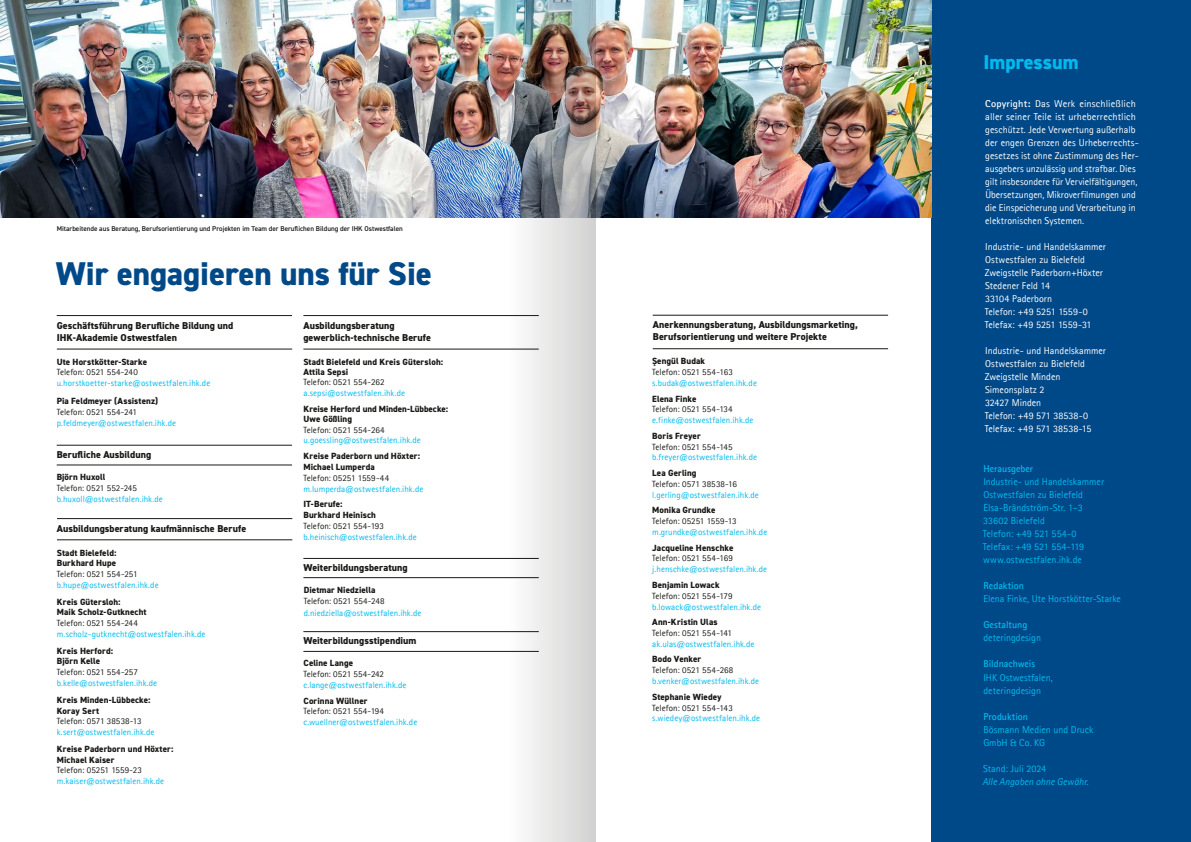
<style>
.page{position:relative;width:1191px;height:842px;background:#fff}
.page>*{position:absolute;margin:0;border:0;box-sizing:border-box;transform-origin:0 0}
.t1{font:800 33px "DIN2014";color:#004988}
.t2{font:800 20px "DIN2014";color:#00baee}
.t3{font:10px/13px "Agfa Rotis Sans Serif";color:#fff}
.t4{font:800 10px/12px "DIN2014";letter-spacing:.005em;color:#1a1a18}
.t5{font:10px/13px "Agfa Rotis Sans Serif";color:#00baee}
.t6{font:700 10px "Agfa Rotis Sans Serif";color:#00baee}
.t7{font:italic 10px "Agfa Rotis Sans Serif";letter-spacing:-.005em;color:#00baee}
.t8{font:9px "Agfa Rotis Sans Serif";letter-spacing:.005em;color:#00baee}
.t9{font:800 9px/10.8px "DIN2014";letter-spacing:.01em;color:#1a1a18}
.t10{font:9px "Agfa Rotis Sans Serif";letter-spacing:.005em;color:#1a1a18}
.t11{font:600 7px "DIN2014";color:#1a1a18}
.s1{font-family:"Helvetica Neue LT Pro"}
.s2{font-weight:700}
</style>
<div class="page">
<div style="left:931px;top:0;width:260px;height:842px;background:#004988"></div>
<hr style="left:57px;top:518px;width:235px;height:1px;background:#1a1a18">
<hr style="left:303px;top:315px;width:236px;height:1px;background:#1a1a18">
<hr style="left:57px;top:315px;width:235px;height:1px;background:#1a1a18">
<hr style="left:57px;top:540px;width:235px;height:1px;background:#1a1a18">
<hr style="left:303px;top:349px;width:236px;height:1px;background:#1a1a18">
<hr style="left:57px;top:349px;width:235px;height:1px;background:#1a1a18">
<hr style="left:303px;top:558px;width:236px;height:1px;background:#1a1a18">
<hr style="left:303px;top:577px;width:236px;height:1px;background:#1a1a18">
<img style="left:0;top:0;width:931px;height:217px">
<hr style="left:303px;top:631px;width:236px;height:1px;background:#1a1a18">
<hr style="left:57px;top:445px;width:235px;height:1px;background:#1a1a18">
<hr style="left:303px;top:651px;width:236px;height:1px;background:#1a1a18">
<hr style="left:57px;top:465px;width:235px;height:1px;background:#1a1a18">
<hr style="left:652px;top:315px;width:236px;height:1px;background:#1a1a18">
<hr style="left:652px;top:349px;width:236px;height:1px;background:#1a1a18">
<img style="left:508px;top:0;width:87px;height:842px">
<p class="t11" style="left:57px;top:224px;width:347px">Mitarbeitende aus Beratung, Berufsorientierung und Projekten im Team der Beruflichen Bildung der IHK Ostwestfalen</p>
<h1 class="t1" style="left:56px;top:252px;width:378px">Wir engagieren uns für Sie</h1>
<p class="t4" style="left:57px;top:320px;width:178px">Geschäftsführung Berufliche Bildung und<br>IHK-Akademie Ostwestfalen</p>
<p class="t9" style="left:57px;top:356px;width:92px">Ute Horstkötter-Starke</p>
<p class="t10" style="left:57px;top:367px;width:83px">Telefon: 0521 554-240</p>
<p class="t8" style="left:57px;top:378px;width:155px">u.horstkoetter-starke@ostwestfalen.ihk.de</p>
<p class="t9" style="left:57px;top:396px;width:103px">Pia Feldmeyer (Assistenz)</p>
<p class="t10" style="left:57px;top:407px;width:82px">Telefon: 0521 554-241</p>
<p class="t8" style="left:57px;top:418px;width:121px">p.feldmeyer@ostwestfalen.ihk.de</p>
<p class="t4" style="left:57px;top:448px;width:96px">Berufliche Ausbildung</p>
<p class="t9" style="left:57px;top:471px;width:50px">Björn Huxoll</p>
<p class="t10" style="left:57px;top:482px;width:82px">Telefon: 0521 552-245</p>
<p class="t8" style="left:57px;top:493px;width:108px">b.huxoll@ostwestfalen.ihk.de</p>
<p class="t4" style="left:57px;top:522px;width:191px">Ausbildungsberatung kaufmännische Berufe</p>
<p class="t9" style="left:57px;top:547px;width:61px">Stadt Bielefeld:<br>Burkhard Hupe</p>
<p class="t10" style="left:57px;top:569px;width:82px">Telefon: 0521 554-251</p>
<p class="t8" style="left:57px;top:579px;width:103px">b.hupe@ostwestfalen.ihk.de</p>
<p class="t9" style="left:57px;top:596px;width:91px">Kreis Gütersloh:<br>Maik Scholz-Gutknecht</p>
<p class="t10" style="left:57px;top:618px;width:83px">Telefon: 0521 554-244</p>
<p class="t8" style="left:57px;top:629px;width:150px">m.scholz-gutknecht@ostwestfalen.ihk.de</p>
<p class="t9" style="left:57px;top:645px;width:58px">Kreis Herford:<br>Björn Kelle</p>
<p class="t10" style="left:57px;top:667px;width:82px">Telefon: 0521 554-257</p>
<p class="t8" style="left:57px;top:678px;width:102px">b.kelle@ostwestfalen.ihk.de</p>
<p class="t9" style="left:57px;top:694px;width:95px">Kreis Minden-Lübbecke:<br>Koray Sert</p>
<p class="t10" style="left:57px;top:716px;width:86px">Telefon: 0571 38538-13</p>
<p class="t8" style="left:57px;top:727px;width:99px">k.sert@ostwestfalen.ihk.de</p>
<p class="t9" style="left:57px;top:743px;width:118px">Kreise Paderborn und Höxter:<br>Michael Kaiser</p>
<p class="t10" style="left:57px;top:765px;width:87px">Telefon: 05251 1559-23</p>
<p class="t8" style="left:57px;top:776px;width:109px">m.kaiser@ostwestfalen.ihk.de</p>
<p class="t4" style="left:303px;top:319px;width:129px">Ausbildungsberatung gewerblich-technische Berufe</p>
<p class="t9" style="left:303px;top:356px;width:141px;line-height:10px">Stadt Bielefeld und Kreis Gütersloh:<br>Attila Sepsi</p>
<p class="t10" style="left:303px;top:377px;width:83px">Telefon: 0521 554-262</p>
<p class="t8" style="left:303px;top:388px;width:103px">a.sepsi@ostwestfalen.ihk.de</p>
<p class="t9" style="left:303px;top:404px;width:146px;line-height:10px">Kreise Herford und Minden-Lübbecke:<br>Uwe Gößling</p>
<p class="t10" style="left:303px;top:424px;width:83px">Telefon: 0521 554-264</p>
<p class="t8" style="left:303px;top:435px;width:119px">u.goessling@ostwestfalen.ihk.de</p>
<p class="t9" style="left:303px;top:451px;width:118px">Kreise Paderborn und Höxter:<br>Michael Lumperda</p>
<p class="t10" style="left:303px;top:472px;width:87px">Telefon: 05251 1559-44</p>
<p class="t8" style="left:303px;top:483px;width:121px">m.lumperda@ostwestfalen.ihk.de</p>
<p class="t9" style="left:303px;top:499px;width:74px">IT-Berufe:<br>Burkhard Heinisch</p>
<p class="t10" style="left:303px;top:520px;width:82px">Telefon: 0521 554-193</p>
<p class="t8" style="left:303px;top:531px;width:115px">b.heinisch@ostwestfalen.ihk.de</p>
<p class="t4" style="left:303px;top:561px;width:106px">Weiterbildungsberatung</p>
<p class="t9" style="left:304px;top:584px;width:73px">Dietmar Niedziella</p>
<p class="t10" style="left:304px;top:595px;width:83px">Telefon: 0521 554-248</p>
<p class="t8" style="left:304px;top:607px;width:119px">d.niedziella@ostwestfalen.ihk.de</p>
<p class="t4" style="left:303px;top:635px;width:114px">Weiterbildungsstipendium</p>
<p class="t9" style="left:303px;top:658px;width:51px">Celine Lange</p>
<p class="t10" style="left:303px;top:669px;width:82px">Telefon: 0521 554-242</p>
<p class="t8" style="left:303px;top:680px;width:105px">c.lange@ostwestfalen.ihk.de</p>
<p class="t9" style="left:303px;top:695px;width:66px">Corinna Wüllner</p>
<p class="t10" style="left:303px;top:706px;width:82px">Telefon: 0521 554-194</p>
<p class="t8" style="left:303px;top:717px;width:115px">c.wuellner@ostwestfalen.ihk.de</p>
<p class="t4" style="left:652px;top:319px;width:207px">Anerkennungsberatung, Ausbildungsmarketing,<br>Berufsorientierung und weitere Projekte</p>
<p class="t9" style="left:652px;top:356px;width:54px">S<span class="s1">¸</span> engül Budak</p>
<p class="t10" style="left:652px;top:367px;width:82px">Telefon: 0521 554-163</p>
<p class="t8" style="left:652px;top:377px;width:106px">s.budak@ostwestfalen.ihk.de</p>
<p class="t9" style="left:652px;top:393px;width:46px">Elena Finke</p>
<p class="t10" style="left:652px;top:404px;width:82px">Telefon: 0521 554-134</p>
<p class="t8" style="left:652px;top:415px;width:103px">e.finke@ostwestfalen.ihk.de</p>
<p class="t9" style="left:652px;top:430px;width:50px">Boris Freyer</p>
<p class="t10" style="left:652px;top:441px;width:82px">Telefon: 0521 554-145</p>
<p class="t8" style="left:652px;top:452px;width:107px">b.freyer@ostwestfalen.ihk.de</p>
<p class="t9" style="left:652px;top:468px;width:46px">Lea Gerling</p>
<p class="t10" style="left:652px;top:478px;width:86px">Telefon: 0571 38538-16</p>
<p class="t8" style="left:652px;top:489px;width:108px">l.gerling@ostwestfalen.ihk.de</p>
<p class="t9" style="left:652px;top:505px;width:65px">Monika Grundke</p>
<p class="t10" style="left:652px;top:516px;width:86px">Telefon: 05251 1559-13</p>
<p class="t8" style="left:652px;top:527px;width:117px">m.grundke@ostwestfalen.ihk.de</p>
<p class="t9" style="left:652px;top:542px;width:83px">Jacqueline Henschke</p>
<p class="t10" style="left:652px;top:553px;width:82px">Telefon: 0521 554-169</p>
<p class="t8" style="left:652px;top:564px;width:116px">j.henschke@ostwestfalen.ihk.de</p>
<p class="t9" style="left:652px;top:579px;width:69px">Benjamin Lowack</p>
<p class="t10" style="left:652px;top:590px;width:82px">Telefon: 0521 554-179</p>
<p class="t8" style="left:652px;top:601px;width:110px">b.lowack@ostwestfalen.ihk.de</p>
<p class="t9" style="left:652px;top:617px;width:67px">Ann-Kristin Ulas</p>
<p class="t10" style="left:652px;top:628px;width:81px">Telefon: 0521 554-141</p>
<p class="t8" style="left:652px;top:638px;width:104px">ak.ulas@ostwestfalen.ihk.de</p>
<p class="t9" style="left:652px;top:654px;width:51px">Bodo Venker</p>
<p class="t10" style="left:652px;top:665px;width:83px">Telefon: 0521 554-268</p>
<p class="t8" style="left:652px;top:676px;width:108px">b.venker@ostwestfalen.ihk.de</p>
<p class="t9" style="left:652px;top:691px;width:71px">Stephanie Wiedey</p>
<p class="t10" style="left:652px;top:702px;width:82px">Telefon: 0521 554-143</p>
<p class="t8" style="left:652px;top:713px;width:109px">s.wiedey@ostwestfalen.ihk.de</p>
<h2 class="t2" style="left:983px;top:49px;width:96px">Impressum</h2>
<p class="t3" style="left:985px;top:97px;width:155px"><span class="s2">Copyright:</span> Das Werk einschließlich aller seiner Teile ist urheberrechtlich geschützt. Jede Verwertung außerhalb der engen Grenzen des Urheberrechts&shy;gesetzes ist ohne Zustimmung des Her&shy;ausgebers unzulässig und strafbar. Dies gilt insbesondere für Vervielfältigungen, Übersetzungen, Mikroverfilmungen und die Einspeicherung und Verarbeitung in elektronischen Systemen.</p>
<p class="t3" style="left:984px;top:240px;width:123px">Industrie- und Handelskammer<br>Ostwestfalen zu Bielefeld<br>Zweigstelle Paderborn+Höxter<br>Stedener Feld 14<br>33104 Paderborn<br>Telefon: +49 5251 1559-0<br>Telefax: +49 5251 1559-31</p>
<p class="t3" style="left:984px;top:344px;width:123px">Industrie- und Handelskammer<br>Ostwestfalen zu Bielefeld<br>Zweigstelle Minden<br>Simeonsplatz 2<br>32427 Minden<br>Telefon: +49 571 38538-0<br>Telefax: +49 571 38538-15</p>
<p class="t6" style="left:983px;top:462px;width:51px">Herausgeber</p>
<p class="t5" style="left:983px;top:475px;width:123px">Industrie- und Handelskammer<br>Ostwestfalen zu Bielefeld<br>Elsa-Brändström-Str. 1–3<br>33602 Bielefeld<br>Telefon: +49 521 554-0<br>Telefax: +49 521 554-119 www.ostwestfalen.ihk.de</p>
<p class="t6" style="left:983px;top:579px;width:42px">Redaktion</p>
<p class="t5" style="left:983px;top:592px;width:139px">Elena Finke, Ute Horstkötter-Starke</p>
<p class="t6" style="left:983px;top:618px;width:46px">Gestaltung</p>
<p class="t5" style="left:983px;top:631px;width:59px">deteringdesign</p>
<p class="t6" style="left:983px;top:657px;width:53px">Bildnachweis</p>
<p class="t5" style="left:983px;top:671px;width:71px">IHK Ostwestfalen, deteringdesign</p>
<p class="t6" style="left:983px;top:710px;width:46px">Produktion</p>
<p class="t5" style="left:983px;top:723px;width:112px">Bösmann Medien und Druck<br>GmbH &amp; Co. KG</p>
<p class="t5" style="left:983px;top:762px;width:64px">Stand: Juli 2024</p>
<p class="t7" style="left:982px;top:775px;width:108px">Alle Angaben ohne Gewähr.</p>
</div>
